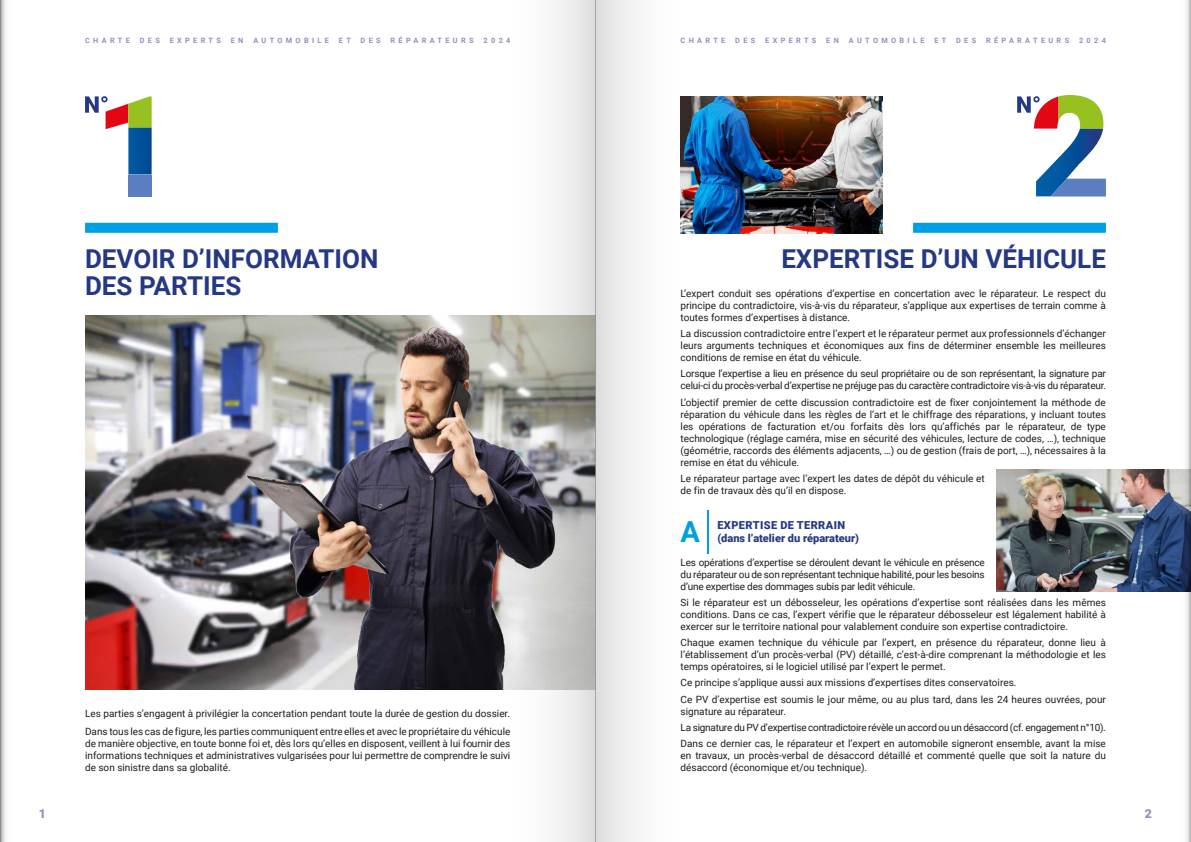
<style>
.page{position:relative;width:1191px;height:842px;background:#fff}
.page>*{position:absolute;margin:0;border:0;box-sizing:border-box;transform-origin:0 0}
.t1{font:700 29px "Roboto";color:#009fe3}
.t2{font:700 26px/26.5px "Roboto";color:#253885}
.t3{font:900 12.4px "Roboto";color:#918fc0}
.t4{font:900 11px/12.5px "Roboto";color:#253885}
.t5{font:10px/12px "Roboto";color:#1d1d1b;text-align:justify}
.t6{font:10px/12px "Roboto";letter-spacing:-.02em;color:#1d1d1b}
.t7{font:700 7.3px "Roboto";letter-spacing:.46em;color:#918fc0}
</style>
<div class="page">
<img style="left:85px;top:316px;width:383px;height:374px">
<img style="left:723px;top:96px;width:159px;height:137px">
<div style="left:85px;top:223px;width:193px;height:10px;background:#009fe3"></div>
<svg style="left:85px;top:96px;width:67px;height:79px"></svg>
<div style="left:128px;top:175px;width:24px;height:22px;background:#5a7ebf"></div>
<svg style="left:1017px;top:95px;width:89px;height:102px"></svg>
<div style="left:913px;top:223px;width:193px;height:10px;background:#009fe3"></div>
<img style="left:996px;top:470px;width:167px;height:122px">
<svg style="left:468px;top:0;width:127px;height:842px"></svg>
<svg style="left:596px;top:0;width:127px;height:842px"></svg>
<svg style="left:1163px;top:0;width:28px;height:842px"></svg>
<svg style="left:0;top:0;width:6px;height:842px"></svg>
<hr style="left:595px;top:0;width:1px;height:842px;background:#9d9d9d">
<p class="t7" style="left:85px;top:35px;width:46px">CHARTE</p>
<p class="t7" style="left:140px;top:35px;width:22px">DES</p>
<p class="t7" style="left:170px;top:35px;width:53px">EXPERTS</p>
<p class="t7" style="left:231px;top:35px;width:14px">E N</p>
<p class="t7" style="left:253px;top:35px;width:77px">AUTOMOBILE</p>
<p class="t7" style="left:339px;top:35px;width:14px">E T</p>
<p class="t7" style="left:360px;top:35px;width:22px">DES</p>
<p class="t7" style="left:390px;top:35px;width:85px">RÉPARATEURS</p>
<p class="t7" style="left:483px;top:35px;width:28px">2024</p>
<p class="t7" style="left:680px;top:35px;width:46px">CHARTE</p>
<p class="t7" style="left:735px;top:35px;width:22px">DES</p>
<p class="t7" style="left:765px;top:35px;width:53px">EXPERTS</p>
<p class="t7" style="left:826px;top:35px;width:14px">E N</p>
<p class="t7" style="left:849px;top:35px;width:77px">AUTOMOBILE</p>
<p class="t7" style="left:934px;top:35px;width:14px">E T</p>
<p class="t7" style="left:956px;top:35px;width:22px">DES</p>
<p class="t7" style="left:986px;top:35px;width:85px">RÉPARATEURS</p>
<p class="t7" style="left:1079px;top:35px;width:28px">2024</p>
<h2 class="t2" style="left:85px;top:245px;width:295px">DEVOIR D’INFORMATION<br>DES PARTIES</h2>
<p class="t5" style="left:85px;top:705px;width:427px;line-height:17.7px">Les parties s’engagent à privilégier la concertation pendant toute la durée de gestion du dossier.<br>Dans tous les cas de figure, les parties communiquent entre elles et avec le propriétaire du véhicule</p>
<p class="t5" style="left:85px;top:737px;width:427px">de manière objective, en toute bonne foi et, dès lors qu’elles en disposent, veillent à lui fournir des informations techniques et administratives vulgarisées pour lui permettre de comprendre le suivi de son sinistre dans sa globalité.</p>
<h2 class="t2" style="left:781px;top:245px;width:326px">EXPERTISE D’UN VÉHICULE</h2>
<p class="t5" style="left:680px;top:287px;width:427px">L’expert conduit ses opérations d’expertise en concertation avec le réparateur. Le respect du principe du contradictoire, vis-à-vis du réparateur, s’applique aux expertises de terrain comme à toutes formes d’expertises à distance.</p>
<p class="t5" style="left:680px;top:327px;width:427px">La discussion contradictoire entre l’expert et le réparateur permet aux professionnels d’échanger leurs arguments techniques et économiques aux fins de déterminer ensemble les meilleures conditions de remise en état du véhicule.</p>
<p class="t6" style="left:680px;top:367px;width:427px">Lorsque l’expertise a lieu en présence du seul propriétaire ou de son représentant, la signature par celui-ci du procès-verbal d’expertise ne préjuge pas du caractère contradictoire vis-à-vis du réparateur.</p>
<p class="t5" style="left:680px;top:396px;width:427px">L’objectif premier de cette discussion contradictoire est de fixer conjointement la méthode de réparation du véhicule dans les règles de l’art et le chiffrage des réparations, y incluant toutes les opérations de facturation et/ou forfaits dès lors qu’affichés par le réparateur, de type technologique (réglage caméra, mise en sécurité des véhicules, lecture de codes, …), technique (géométrie, raccords des éléments adjacents, …) ou de gestion (frais de port, …), nécessaires à la remise en état du véhicule.</p>
<p class="t5" style="left:680px;top:472px;width:306px">Le réparateur partage avec l’expert les dates de dépôt du véhicule et de fin de travaux dès qu’il en dispose.</p>
<p class="t4" style="left:717px;top:518px;width:143px">EXPERTISE DE TERRAIN (dans l’atelier du réparateur)</p>
<p class="t5" style="left:680px;top:556px;width:306px">Les opérations d’expertise se déroulent devant le véhicule en présence du réparateur ou de son représentant technique habilité, pour les besoins d’une expertise des dommages subis par ledit véhicule.</p>
<p class="t5" style="left:680px;top:596px;width:427px">Si le réparateur est un débosseleur, les opérations d’expertise sont réalisées dans les mêmes conditions. Dans ce cas, l’expert vérifie que le réparateur débosseleur est légalement habilité à exercer sur le territoire national pour valablement conduire son expertise contradictoire.</p>
<p class="t5" style="left:680px;top:636px;width:427px">Chaque examen technique du véhicule par l’expert, en présence du réparateur, donne lieu à l’établissement d’un procès-verbal (PV) détaillé, c’est-à-dire comprenant la méthodologie et les temps opératoires, si le logiciel utilisé par l’expert le permet.</p>
<p class="t5" style="left:680px;top:674px;width:427px;line-height:16.2px">Ce principe s’applique aussi aux missions d’expertises dites conservatoires.<br>Ce PV d’expertise est soumis le jour même, ou au plus tard, dans les 24 heures ouvrées, pour</p>
<p class="t5" style="left:680px;top:702px;width:427px;line-height:16.2px;text-align:left">signature au réparateur.<br>La signature du PV d’expertise contradictoire révèle un accord ou un désaccord (cf. engagement n°10).<br>Dans ce dernier cas, le réparateur et l’expert en automobile signeront ensemble, avant la mise</p>
<p class="t5" style="left:680px;top:749px;width:427px">en travaux, un procès-verbal de désaccord détaillé et commenté quelle que soit la nature du désaccord (économique et/ou technique).</p>
<h1 class="t1" style="left:680px;top:511px;width:21px">A</h1>
<p class="t3" style="left:39px;top:805px;width:9px">1</p>
<p class="t3" style="left:1144px;top:805px;width:9px">2</p>
</div>
